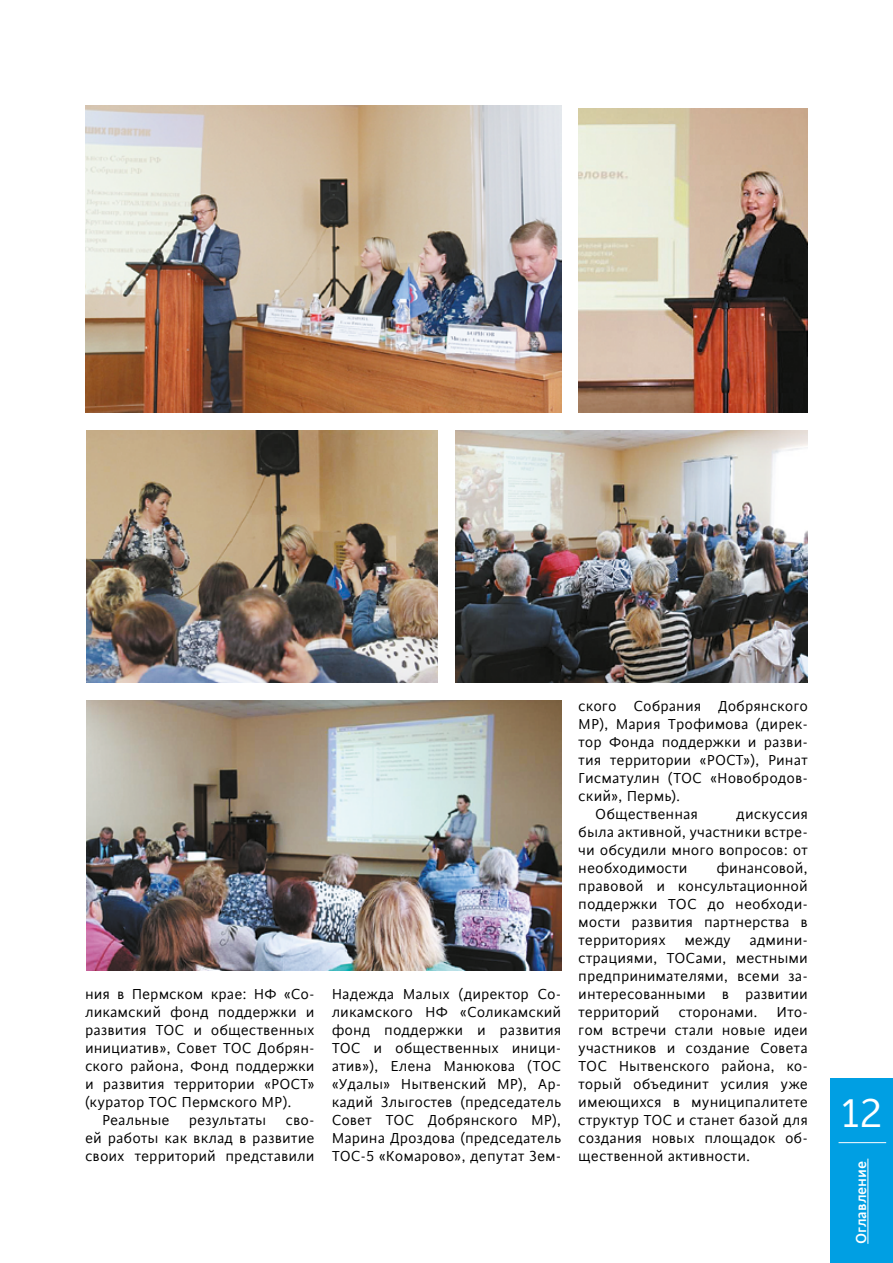
<style>
.page{position:relative;width:893px;height:1263px;background:#fff}
.page>*{position:absolute;margin:0;border:0;box-sizing:border-box;transform-origin:0 0}
.t1{font:45px "Cinta";color:#fff}
.text{font:16.2px/18px "Cinta";color:#000;text-align:justify}
.t2{font:500 16.2px "Cinta";color:#fff}
</style>
<div class="page">
<div style="left:831px;top:1078px;width:62px;height:185px;background:#009fe3"></div>
<hr style="left:867px;top:1158px;width:1px;height:86px;background:#fff">
<hr style="left:838px;top:1142px;width:48px;height:1px;background:#fff">
<img style="left:86px;top:700px;width:475px;height:270px">
<img style="left:578px;top:108px;width:230px;height:304px">
<img style="left:86px;top:430px;width:352px;height:252px">
<img style="left:455px;top:430px;width:353px;height:252px">
<img style="left:85px;top:106px;width:476px;height:306px">
<p class="text" style="left:85px;top:985px;width:231px">ния в Пермском крае: НФ «Со&shy;ликамский фонд поддержки и развития ТОС и общественных инициатив», Совет ТОС Добрян&shy;ского района, Фонд поддержки и развития территории «РОСТ» (куратор ТОС Пермского МР).</p>
<p class="text" style="left:85px;top:1111px;width:231px;text-indent:17px">Реальные результаты сво&shy;ей работы как вклад в развитие своих территорий представили</p>
<p class="text" style="left:332px;top:985px;width:231px">Надежда Малых (директор Со&shy;ликамского НФ «Соликамский фонд поддержки и развития ТОС и общественных иници&shy;атив»), Елена Манюкова (ТОС «Удалы» Нытвенский МР), Ар&shy;кадий Злыгостев (председатель Совет ТОС Добрянского МР), Марина Дроздова (председатель ТОС-5 «Комарово», депутат Зем-</p>
<p class="text" style="left:578px;top:697px;width:231px">ского Собрания Добрянского МР), Мария Трофимова (дирек&shy;тор Фонда поддержки и разви&shy;тия территории «РОСТ»), Ринат Гисматулин (ТОС «Новобродов&shy;ский», Пермь).</p>
<p class="text" style="left:595px;top:805px;width:104px">Общественная</p>
<p class="text" style="left:578px;top:805px;width:231px;text-indent:158px">дискуссия была активной, участники встре&shy;чи обсудили много вопросов: от необходимости</p>
<p class="text" style="left:578px;top:859px;width:231px;text-indent:138px">финансовой, правовой и консультационной поддержки ТОС до необходи&shy;мости развития партнерства в территориях между админи&shy;страциями, ТОСами, местными предпринимателями, всеми за&shy;интересованными в развитии территорий сторонами. Ито&shy;гом встречи стали новые идеи участников и создание Совета ТОС Нытвенского района, ко&shy;торый объединит усилия уже имеющихся в муниципалитете структур ТОС и станет базой для создания новых площадок об&shy;щественной активности.</p>
<h1 class="t1" style="left:841px;top:1088px;width:43px">12</h1>
<p class="t2" style="left:852px;top:1244px;width:85px;rotate:-90deg">Оглавление</p>
</div>
